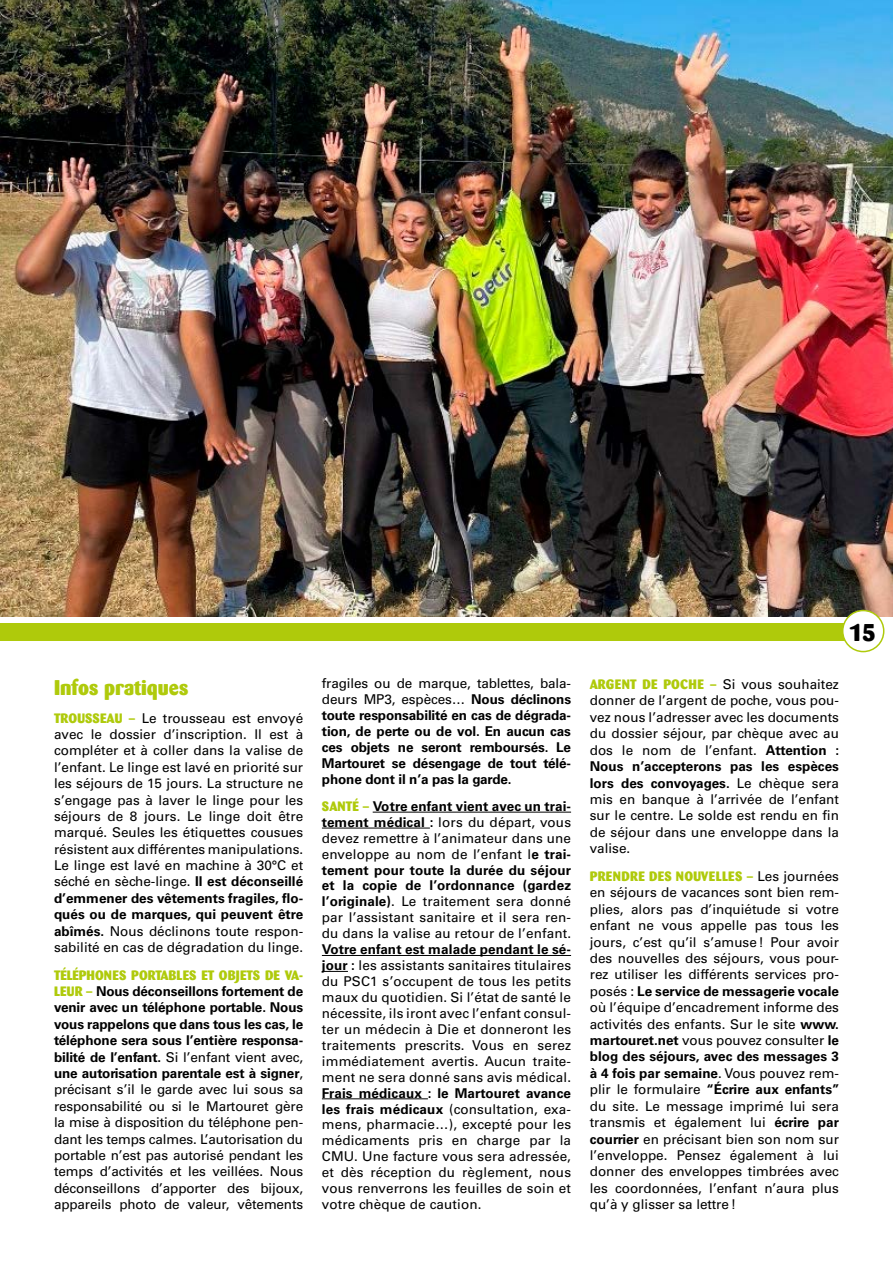
<style>
.page{position:relative;width:893px;height:1263px;background:#fff}
.page>*{position:absolute;margin:0;border:0;box-sizing:border-box;transform-origin:0 0}
.t1{font:800 24px "Barmeno";color:#000}
.t2{font:800 21.15px "Barmeno";color:#afca0b}
.t3{font:13.5px/16.4px "Univers LT Std";color:#000;text-align:justify}
.t4{font:700 13.5px/15.9px "Univers LT Std";letter-spacing:-.01em;color:#000;text-align:justify}
.t5{font:800 13.5px "Barmeno";letter-spacing:.01em;color:#afca0b}
.s1{font-family:"Barmeno";font-weight:800;color:#afca0b}
.s2{font-weight:700}
.s3{font-weight:400}
.s4{font-family:"Univers LT Std";font-weight:400;color:#000}
</style>
<div class="page">
<div style="left:0;top:623px;width:850px;height:17px;background:#afca0b"></div>
<img style="left:0;top:0;width:893px;height:617px">
<hr style="left:373px;top:812px;width:198px;height:1px;background:#000">
<hr style="left:322px;top:828px;width:108px;height:1px;background:#000">
<hr style="left:322px;top:955px;width:249px;height:1px;background:#000">
<svg style="left:322px;top:971px;width:26px;height:1px"></svg>
<hr style="left:322px;top:1098px;width:106px;height:1px;background:#000">
<div style="left:843px;top:610px;width:41px;height:41px;background:#fff;border-radius:50%"></div>
<div style="left:842px;top:610px;width:42px;height:42px;border:2px solid #afca0b;border-radius:50%"></div>
<h2 class="t2" style="left:54px;top:674px;width:136px">Infos pratiques</h2>
<p class="t3" style="left:54px;top:710px;width:251px"><span class="s1">TROUSSEAU –</span> Le trousseau est envoyé avec le dossier d’inscription. Il est à compléter et à coller dans la valise de l’enfant. Le linge est lavé en priorité sur les séjours de 15 jours. La structure ne s’engage pas à laver le linge pour les séjours de 8 jours. Le linge doit être marqué. Seules les étiquettes cousues résistent aux différentes manipulations.<br>Le linge est lavé en machine à 30°C et séché en sèche-linge. <span class="s2">Il est déconseillé d’emmener des vêtements fragiles, flo&shy;qués ou de marques, qui peuvent être abîmés.</span> Nous déclinons toute respon&shy;sabilité en cas de dégradation du linge.</p>
<p class="t5" style="left:54px;top:966px;width:251px">TÉLÉPHONES PORTABLES ET OBJETS DE VA-</p>
<p class="t3" style="left:54px;top:983px;width:251px"><span class="s1">LEUR –</span> <span class="s2">Nous déconseillons fortement de venir avec un téléphone portable. Nous vous rappelons que dans tous les cas, le téléphone sera sous l’entière responsa&shy;bilité de l’enfant.</span> Si l’enfant vient avec, <span class="s2">une autorisation parentale est à signer</span>, précisant s’il le garde avec lui sous sa responsabilité ou si le Martouret gère la mise à disposition du téléphone pen&shy;dant les temps calmes. L’autorisation du portable n’est pas autorisé pendant les temps d’activités et les veillées. Nous déconseillons d’apporter des bijoux, appareils photo de valeur, vêtements</p>
<p class="t4" style="left:322px;top:675px;width:251px"><span class="s3">fragiles ou de marque, tablettes, bala&shy;deurs MP3, espèces…</span> Nous déclinons toute responsabilité en cas de dégrada&shy;tion, de perte ou de vol. En aucun cas ces objets ne seront remboursés. Le Martouret se désengage de tout télé&shy;phone dont il n’a pas la garde.</p>
<p class="t3" style="left:322px;top:798px;width:251px;line-height:15.9px"><span class="s1">SANTÉ –</span> <span class="s2">Votre enfant vient avec un trai&shy;tement médical :</span> lors du départ, vous devez remettre à l’animateur dans une enveloppe au nom de l’enfant l<span class="s2">e trai&shy;tement pour toute la durée du séjour et la copie de l’ordonnance (gardez l’originale)</span>. Le traitement sera donné par l’assistant sanitaire et il sera ren&shy;du dans la valise au retour de l’enfant.</p>
<p class="t3" style="left:322px;top:941px;width:251px;line-height:15.9px"><span class="s2">Votre enfant est malade pendant le sé&shy;jour :</span> les assistants sanitaires titulaires du PSC1 s’occupent de tous les petits maux du quotidien. Si l’état de santé le nécessite, ils iront avec l’enfant consul&shy;ter un médecin à Die et donneront les traitements prescrits. Vous en serez immédiatement avertis. Aucun traite&shy;ment ne sera donné sans avis médical.</p>
<p class="t3" style="left:322px;top:1085px;width:251px;line-height:15.9px"><span class="s2">Frais médicaux : le Martouret avance les frais médicaux</span> (consultation, exa&shy;mens, pharmacie…), excepté pour les médicaments pris en charge par la CMU. Une facture vous sera adressée, et dès réception du règlement, nous vous renverrons les feuilles de soin et votre chèque de caution.</p>
<h1 class="t1" style="left:849px;top:617px;width:28px">15</h1>
<p class="t3" style="left:590px;top:676px;width:251px"><span class="s1">ARGENT DE POCHE –</span> Si vous souhaitez donner de l’argent de poche, vous pou&shy;vez nous l’adresser avec les documents du dossier séjour, par chèque avec au dos le nom de l’enfant. <span class="s2">Attention :<br>Nous n’accepterons pas les espèces lors des convoyages.</span> Le chèque sera mis en banque à l’arrivée de l’enfant sur le centre. Le solde est rendu en fin de séjour dans une enveloppe dans la valise.</p>
<p class="t5" style="left:590px;top:868px;width:251px">PRENDRE DES NOUVELLES – <span class="s4">Les journées</span></p>
<p class="t3" style="left:590px;top:884px;width:251px">en séjours de vacances sont bien rem&shy;plies, alors pas d’inquiétude si votre enfant ne vous appelle pas tous les jours, c’est qu’il s’amuse! Pour avoir des nouvelles des séjours, vous pour&shy;rez utiliser les différents services pro&shy;posés : <span class="s2">Le service de messagerie vocale </span>où l’équipe d’encadrement informe des activités des enfants. Sur le site <span class="s2">www. martouret.net</span> vous pouvez consulter <span class="s2">le blog des séjours, avec des messages 3 à 4 fois par semaine</span>. Vous pouvez rem&shy;plir le formulaire <span class="s2">“Écrire aux enfants” </span>du site. Le message imprimé lui sera transmis et également lui <span class="s2">écrire par courrier</span> en précisant bien son nom sur l’enveloppe. Pensez également à lui donner des enveloppes timbrées avec les coordonnées, l’enfant n’aura plus qu’à y glisser sa lettre!</p>
</div>
